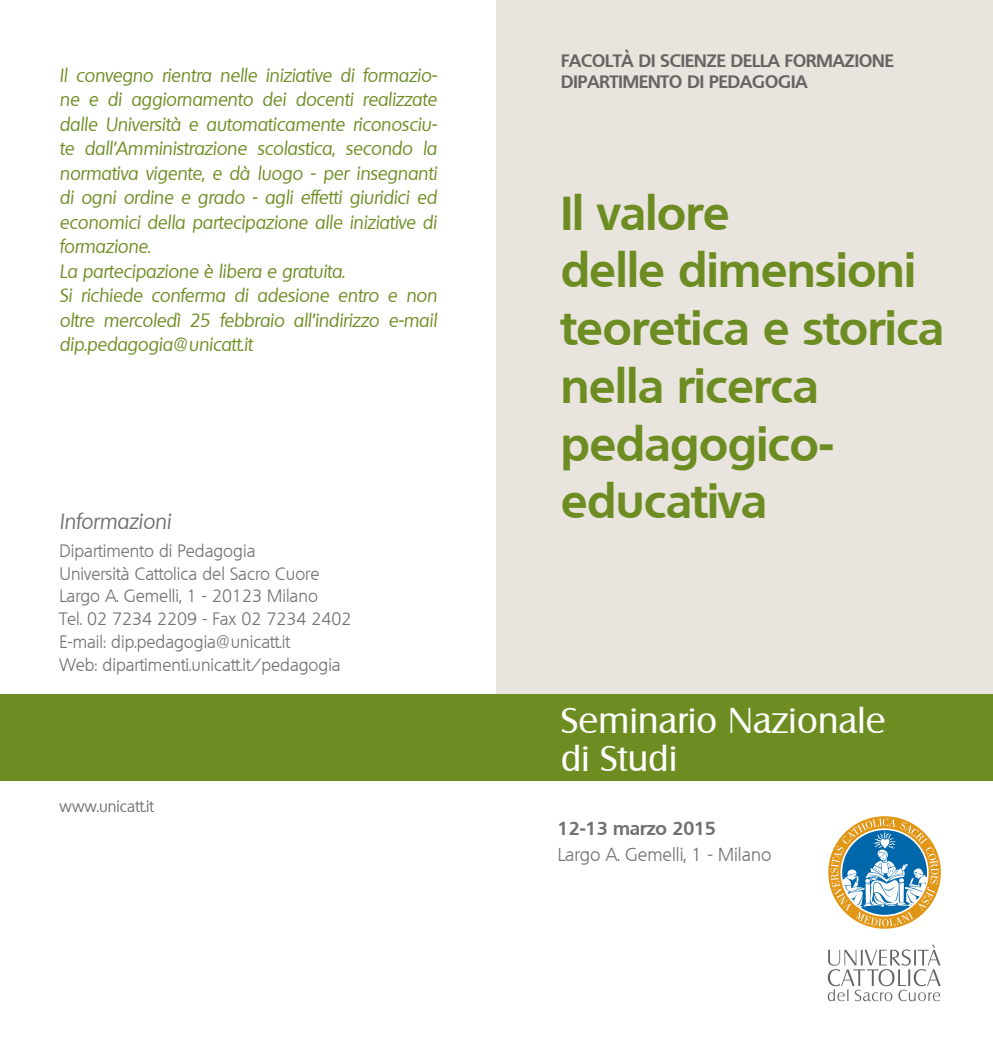
<style>
.page{position:relative;width:993px;height:1042px;background:#fff}
.page>*{position:absolute;margin:0;border:0;box-sizing:border-box;transform-origin:0 0}
.t1{font:700 46.38px/57.8px "Quebec";color:#6d8d23}
.t2{font:35px "Salzburg";letter-spacing:.01em;color:#fff}
.t3{font:italic 21px "Quebec";color:#717074}
.t4{font:italic 18.38px/24.5px "Quebec";letter-spacing:-.005em;color:#6d8d23;text-align:justify}
.t5{font:300 18.38px "Quebec";color:#717074}
.t6{font:700 18.38px "Quebec";color:#717074}
.t7{font:300 17.5px "Quebec";color:#717074}
.t8{font:700 17.5px/21px "Quebec";color:#717074}
.t9{font:15.75px "Quebec";color:#717074}
</style>
<div class="page">
<div style="left:496px;top:0;width:496px;height:699px;background:#e9e5de"></div>
<div style="left:0;top:694px;width:992px;height:87px;background:#6d8d23"></div>
<svg style="left:828px;top:816px;width:112px;height:112px"></svg>
<svg style="left:827px;top:944px;width:113px;height:57px"></svg>
<p class="t4" style="left:60px;top:63px;width:379px">Il convegno rientra nelle iniziative di formazio&shy;ne e di aggiornamento dei docenti realizzate dalle Università e automaticamente riconosciu&shy;te dall’Amministrazione scolastica, secondo la normativa vigente, e dà luogo - per insegnanti di ogni ordine e grado - agli effetti giuridici ed economici della partecipazione alle iniziative di formazione.</p>
<p class="t4" style="left:60px;top:259px;width:286px">La partecipazione è libera e gratuita.</p>
<p class="t4" style="left:60px;top:283px;width:379px">Si richiede conferma di adesione entro e non oltre mercoledì 25 febbraio all’indirizzo e-mail dip.pedagogia@unicatt.it</p>
<p class="t3" style="left:60px;top:508px;width:113px">Informazioni</p>
<p class="t7" style="left:60px;top:539px;width:197px">Dipartimento di Pedagogia</p>
<p class="t7" style="left:60px;top:562px;width:261px">Università Cattolica del Sacro Cuore</p>
<p class="t7" style="left:60px;top:585px;width:260px">Largo A. Gemelli, 1 - 20123 Milano</p>
<p class="t7" style="left:60px;top:608px;width:293px">Tel. 02 7234 2209 - Fax 02 7234 2402</p>
<p class="t7" style="left:60px;top:630px;width:232px">E-mail: dip.pedagogia@unicatt.it</p>
<p class="t7" style="left:60px;top:653px;width:282px">Web: dipartimenti.unicatt.it/pedagogia</p>
<p class="t9" style="left:60px;top:796px;width:96px">www.unicatt.it</p>
<p class="t8" style="left:561px;top:50px;width:334px">FACOLTÀ DI SCIENZE DELLA FORMAZIONE<br>DIPARTIMENTO DI PEDAGOGIA</p>
<p class="t1" style="left:561px;top:183px;width:170px">Il valore</p>
<p class="t1" style="left:561px;top:240px;width:384px">delle dimensioni teoretica e storica nella ricerca pedagogico&shy;educativa</p>
<p class="t2" style="left:561px;top:699px;width:326px">Seminario Nazionale</p>
<p class="t2" style="left:561px;top:738px;width:117px">di Studi</p>
<p class="t6" style="left:557px;top:816px;width:160px">12-13 marzo 2015</p>
<p class="t5" style="left:557px;top:843px;width:215px">Largo A. Gemelli, 1 - Milano</p>
</div>
